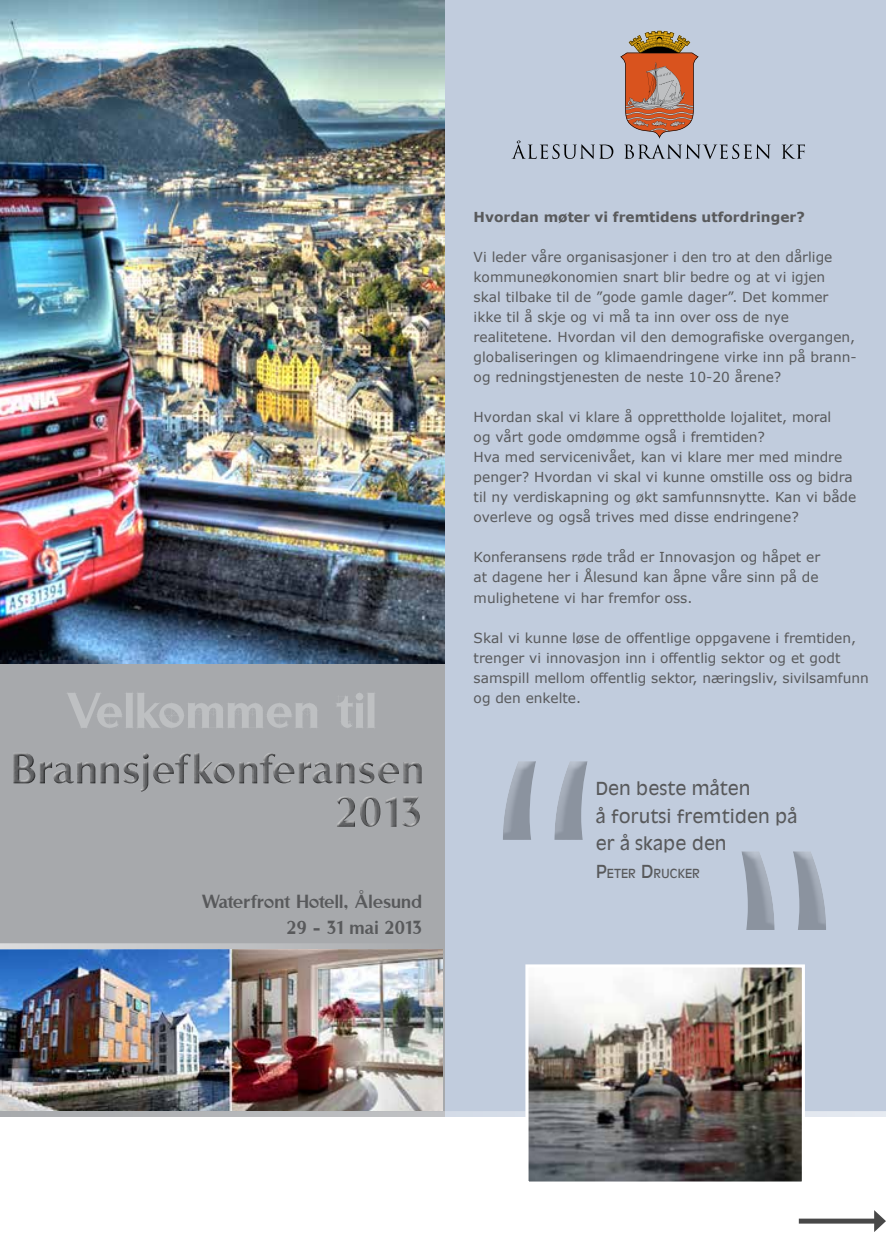
<style>
.page{position:relative;width:886px;height:1241px;background:#fff}
.page>*{position:absolute;margin:0;border:0;box-sizing:border-box;transform-origin:0 0}
.t1{font:21.25px/25.5px "Rubino Sans ICG Fill";color:#58595b;text-align:right}
.t2{font:17.5px/27.5px "Antique Olive";color:#58595b}
.t3{font:13.75px/20px "Verdana";color:#58595b}
.t4{font:700 13.75px "Verdana";color:#58595b}
.t5{font:12.25px "Antique Olive";color:#58595b}
.s1{font-size:17.5px}
</style>
<div class="page">
<div style="left:443px;top:0;width:443px;height:1116px;background:#c1ccdd"></div>
<div style="left:799px;top:1218px;width:79px;height:5px;background:#484848"></div>
<svg style="left:874px;top:1210px;width:12px;height:21px"></svg>
<svg style="left:511px;top:140px;width:102px;height:19px"></svg>
<svg style="left:782px;top:144px;width:23px;height:15px"></svg>
<svg style="left:620px;top:31px;width:150px;height:128px"></svg>
<div style="left:497px;top:755px;width:99px;height:85px;background:#000;opacity:.75"></div>
<div style="left:732px;top:845px;width:99px;height:85px;background:#000;opacity:.75"></div>
<img style="left:0;top:0;width:445px;height:664px">
<div style="left:0;top:664px;width:445px;height:452px;background:#a7a9ac"></div>
<svg style="left:67px;top:693px;width:308px;height:35px"></svg>
<img style="left:0;top:949px;width:443px;height:161px">
<svg style="left:0;top:943px;width:355px;height:6px"></svg>
<svg style="left:0;top:1110px;width:886px;height:7px"></svg>
<img style="left:529px;top:968px;width:272px;height:212px">
<div style="left:525px;top:964px;width:280px;height:220px;border:3px solid #fff"></div>
<svg style="left:13px;top:753px;width:409px;height:39px"></svg>
<div style="left:335px;top:795px;width:87px;height:32px;background:#000;opacity:.75"></div>
<h1 class="t1" style="left:201px;top:888px;width:222px">Waterfront Hotell, Ålesund<br>29 - 31 mai 2013</h1>
<p class="t4" style="left:474px;top:207px;width:333px">Hvordan møter vi fremtidens utfordringer?</p>
<p class="t3" style="left:474px;top:247px;width:384px">Vi leder våre organisasjoner i den tro at den dårlige kommuneøkonomien snart blir bedre og at vi igjen<br>skal tilbake til de ”gode gamle dager”. Det kommer ikke til å skje og vi må ta inn over oss de nye realitetene. Hvordan vil den demografiske overgangen, globaliseringen og klimaendringene virke inn på brann&shy;og redningstjenesten de neste 10-20 årene?</p>
<p class="t3" style="left:474px;top:407px;width:384px">Hvordan skal vi klare å opprettholde lojalitet, moral<br>og vårt gode omdømme også i fremtiden?<br>Hva med servicenivået, kan vi klare mer med mindre penger? Hvordan vi skal vi kunne omstille oss og bidra til ny verdiskapning og økt samfunnsnytte. Kan vi både overleve og også trives med disse endringene?</p>
<p class="t3" style="left:474px;top:547px;width:348px">Konferansens røde tråd er Innovasjon og håpet er at dagene her i Ålesund kan åpne våre sinn på de mulighetene vi har fremfor oss.</p>
<p class="t3" style="left:474px;top:627px;width:397px">Skal vi kunne løse de offentlige oppgavene i fremtiden, trenger vi innovasjon inn i offentlig sektor og et godt samspill mellom offentlig sektor, næringsliv, sivilsamfunn og den enkelte.</p>
<p class="t2" style="left:596px;top:774px;width:203px">Den beste måten<br>å forutsi fremtiden på er å skape den</p>
<p class="t5" style="left:596px;top:864px;width:106px"><span class="s1">P</span>ETER <span class="s1">D</span>RUCKER</p>
</div>
